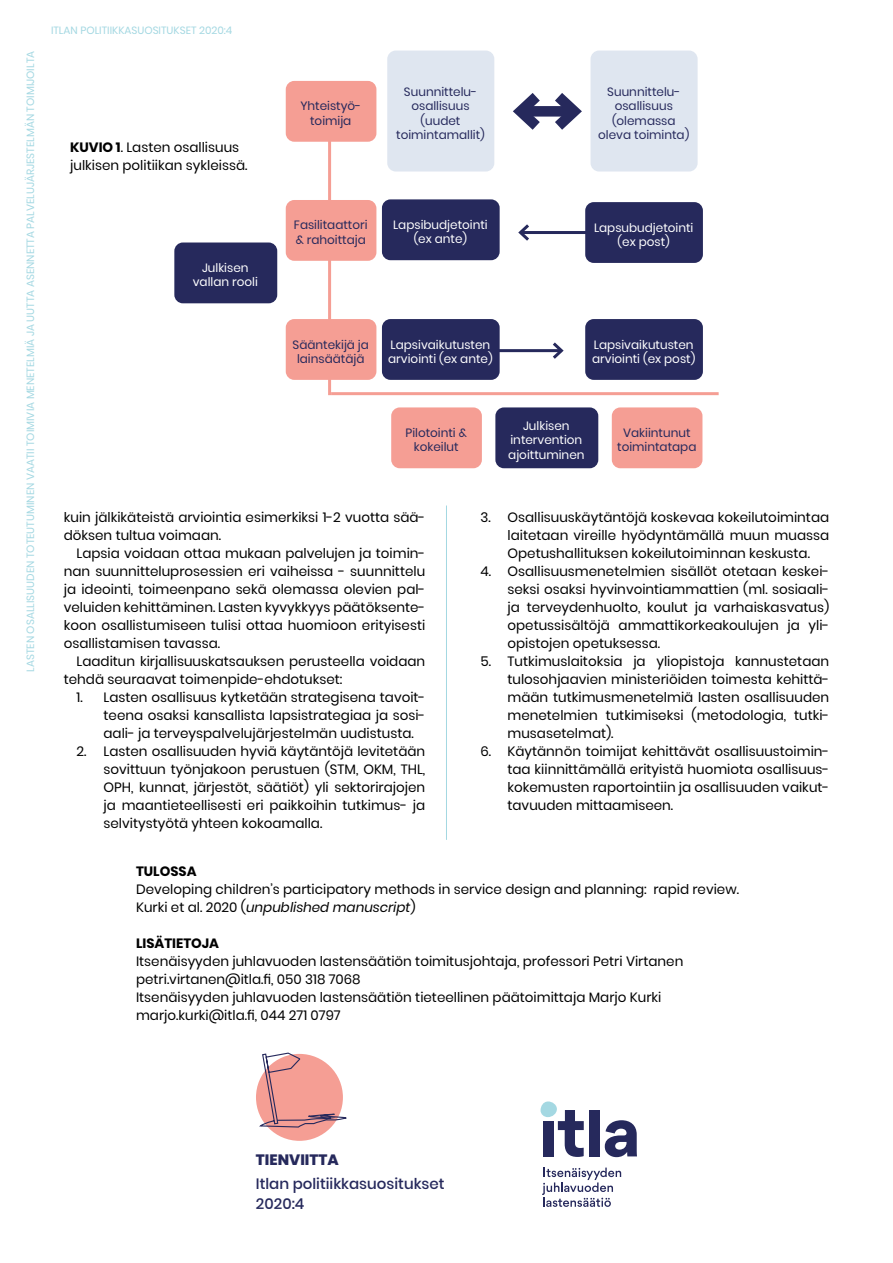
<style>
.page{position:relative;width:893px;height:1263px;background:#fff}
.page>*{position:absolute;margin:0;border:0;box-sizing:border-box;transform-origin:0 0}
.t1{font:500 15px/19.5px "Poppins";color:#26295c}
.t2{font:800 15px "Poppins";color:#26295c}
.t3{font:13.5px/18px "Poppins";color:#000;text-align:justify}
.t4{font:700 13.5px "Poppins";color:#000}
.t5{font:12px/14.4px "Poppins";color:#26295c;text-align:center}
.t6{font:12px/14.4px "Poppins";color:#fff;text-align:center}
.t7{font:10.5px "Poppins";color:#a4d8e2}
.s1{font-weight:700}
.s2{font-style:italic}
</style>
<div class="page">
<div style="left:256px;top:1054px;width:87px;height:87px;background:#f59e94;border-radius:50%"></div>
<svg style="left:257px;top:1052px;width:90px;height:76px"></svg>
<div style="left:540px;top:1101px;width:17px;height:16px;background:#a4d8e2;border-radius:7px"></div>
<div style="left:544px;top:1121px;width:10px;height:35px;background:#26295c"></div>
<svg style="left:558px;top:1110px;width:26px;height:47px"></svg>
<div style="left:589px;top:1110px;width:11px;height:46px;background:#26295c"></div>
<svg style="left:605px;top:1120px;width:32px;height:37px"></svg>
<svg style="left:542px;top:1167px;width:79px;height:40px"></svg>
<hr style="left:328px;top:130px;width:3px;height:265px;background:#f59e94">
<div style="left:174px;top:242px;width:103px;height:61px;background:#26295c;border-radius:9px"></div>
<div style="left:382px;top:199px;width:118px;height:61px;background:#26295c;border-radius:9px"></div>
<div style="left:585px;top:202px;width:118px;height:61px;background:#26295c;border-radius:9px"></div>
<div style="left:382px;top:319px;width:118px;height:61px;background:#26295c;border-radius:9px"></div>
<div style="left:585px;top:319px;width:118px;height:61px;background:#26295c;border-radius:9px"></div>
<hr style="left:520px;top:231px;width:67px;height:3px;background:#26295c">
<svg style="left:518px;top:224px;width:11px;height:17px"></svg>
<hr style="left:492px;top:349px;width:69px;height:3px;background:#26295c">
<svg style="left:550px;top:342px;width:14px;height:17px"></svg>
<div style="left:495px;top:407px;width:103px;height:61px;background:#26295c;border-radius:9px"></div>
<div style="left:286px;top:81px;width:90px;height:61px;background:#f59e94;border-radius:9px"></div>
<div style="left:286px;top:200px;width:90px;height:61px;background:#f59e94;border-radius:9px"></div>
<div style="left:286px;top:319px;width:90px;height:61px;background:#f59e94;border-radius:9px"></div>
<div style="left:391px;top:407px;width:91px;height:61px;background:#f59e94;border-radius:9px"></div>
<div style="left:612px;top:407px;width:90px;height:61px;background:#f59e94;border-radius:9px"></div>
<svg style="left:513px;top:93px;width:69px;height:37px"></svg>
<div style="left:387px;top:51px;width:107px;height:121px;background:#dfe6f0;border-radius:9px"></div>
<div style="left:590px;top:51px;width:108px;height:121px;background:#dfe6f0;border-radius:9px"></div>
<hr style="left:331px;top:392px;width:388px;height:3px;background:#f59e94">
<hr style="left:446px;top:505px;width:1px;height:335px;background:#a4d8e2">
<p class="t7" style="left:24px;top:672px;width:622px;rotate:-90deg">LASTEN OSALLISUUDEN TOTEUTUMINEN VAATII TOIMIVIA MENETELMIÄ JA UUTTA ASENNETTA PALVELUJÄRJESTELMÄN TOIMIJOILTA</p>
<p class="t7" style="left:51px;top:24px;width:183px">ITLAN POLITIIKKASUOSITUKSET 2020:4</p>
<p class="t3" style="left:70px;top:139px;width:179px"><span class="s1">KUVIO 1</span>. Lasten osallisuus julkisen politiikan sykleissä.</p>
<p class="t6" style="left:193px;top:260px;width:67px">Julkisen vallan rooli</p>
<p class="t5" style="left:300px;top:99px;width:62px">Yhteistyö&shy;toimija</p>
<p class="t5" style="left:396px;top:84px;width:90px">Suunnittelu&shy;osallisuus (uudet toimintamallit)</p>
<p class="t5" style="left:598px;top:84px;width:93px">Suunnittelu&shy;osallisuus (olemassa oleva toiminta)</p>
<p class="t5" style="left:294px;top:218px;width:75px;text-align:left">Fasilitaattori &amp; rahoittaja</p>
<p class="t6" style="left:393px;top:217px;width:96px">Lapsibudjetointi (ex ante)</p>
<p class="t6" style="left:594px;top:220px;width:101px">Lapsubudjetointi (ex post)</p>
<p class="t5" style="left:293px;top:337px;width:78px">Sääntekijä ja lainsäätäjä</p>
<p class="t6" style="left:388px;top:337px;width:106px;text-align:left">Lapsivaikutusten arviointi (ex ante)</p>
<p class="t6" style="left:592px;top:337px;width:105px;text-align:left">Lapsivaikutusten arviointi (ex post)</p>
<p class="t6" style="left:508px;top:418px;width:78px">Julkisen intervention ajoittuminen</p>
<p class="t5" style="left:405px;top:425px;width:63px">Pilotointi &amp; kokeilut</p>
<p class="t5" style="left:617px;top:425px;width:81px">Vakiintunut toimintatapa</p>
<p class="t3" style="left:64px;top:508px;width:363px">kuin jälkikäteistä arviointia esimerkiksi 1-2 vuotta sää&shy;döksen tultua voimaan.</p>
<p class="t3" style="left:64px;top:544px;width:363px;text-indent:13px">Lapsia voidaan ottaa mukaan palvelujen ja toimin&shy;nan suunnitteluprosessien eri vaiheissa - suunnittelu ja ideointi, toimeenpano sekä olemassa olevien pal&shy;veluiden kehittäminen. Lasten kyvykkyys päätöksente&shy;koon osallistumiseen tulisi ottaa huomioon erityisesti osallistamisen tavassa.</p>
<p class="t3" style="left:64px;top:652px;width:363px;text-indent:13px">Laaditun kirjallisuuskatsauksen perusteella voidaan tehdä seuraavat toimenpide-ehdotukset:</p>
<p class="t3" style="left:104px;top:688px;width:323px;text-indent:-27px">1. Lasten osallisuus kytketään strategisena tavoit&shy;teena osaksi kansallista lapsistrategiaa ja sosi&shy;aali- ja terveyspalvelujärjestelmän uudistusta.</p>
<p class="t3" style="left:104px;top:742px;width:323px;text-indent:-27px">2. Lasten osallisuuden hyviä käytäntöjä levitetään sovittuun työnjakoon perustuen (STM, OKM, THL, OPH, kunnat, järjestöt, säätiöt) yli sektorirajojen ja maantieteellisesti eri paikkoihin tutkimus- ja selvitystyötä yhteen kokoamalla.</p>
<p class="t3" style="left:507px;top:508px;width:323px;text-indent:-27px">3. Osallisuuskäytäntöjä koskevaa kokeilutoimintaa laitetaan vireille hyödyntämällä muun muassa Opetushallituksen kokeilutoiminnan keskusta.</p>
<p class="t3" style="left:507px;top:562px;width:323px;text-indent:-27px">4. Osallisuusmenetelmien sisällöt otetaan keskei&shy;seksi osaksi hyvinvointiammattien (ml. sosiaali&shy;ja terveydenhuolto, koulut ja varhaiskasvatus) opetussisältöjä ammattikorkeakoulujen ja yli&shy;opistojen opetuksessa.</p>
<p class="t3" style="left:507px;top:652px;width:323px;text-indent:-27px">5. Tutkimuslaitoksia ja yliopistoja kannustetaan tulosohjaavien ministeriöiden toimesta kehittä&shy;mään tutkimusmenetelmiä lasten osallisuuden menetelmien tutkimiseksi (metodologia, tutki&shy;musasetelmat).</p>
<p class="t3" style="left:507px;top:742px;width:323px;text-indent:-27px">6. Käytännön toimijat kehittävät osallisuustoimin&shy;taa kiinnittämällä erityistä huomiota osallisuus&shy;kokemusten raportointiin ja osallisuuden vaikut&shy;tavuuden mittaamiseen.</p>
<p class="t4" style="left:136px;top:863px;width:62px">TULOSSA</p>
<p class="t3" style="left:136px;top:880px;width:604px">Developing children’s participatory methods in service design and planning: rapid review.<br>Kurki et al. 2020 (<span class="s2">unpublished manuscript</span>)</p>
<p class="t4" style="left:136px;top:935px;width:85px">LISÄTIETOJA</p>
<p class="t3" style="left:136px;top:952px;width:549px;text-align:left">Itsenäisyyden juhlavuoden lastensäätiön toimitusjohtaja, professori Petri Virtanen petri.virtanen@itla.fi, 050 318 7068<br>Itsenäisyyden juhlavuoden lastensäätiön tieteellinen päätoimittaja Marjo Kurki marjo.kurki@itla.fi, 044 271 0797</p>
<p class="t2" style="left:256px;top:1151px;width:84px">TIENVIITTA</p>
<p class="t1" style="left:256px;top:1175px;width:190px">Itlan politiikkasuositukset<br>2020:4</p>
</div>
